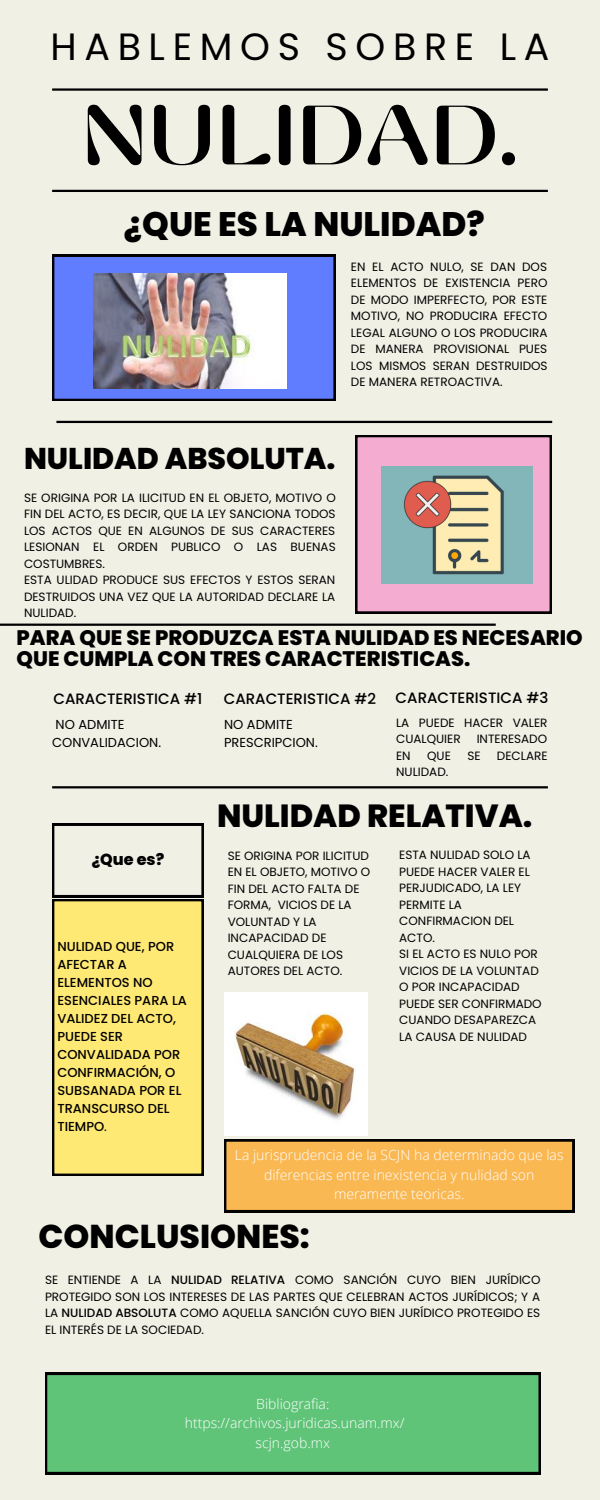
<style>
.page{position:relative;width:600px;height:1500px;background:#f1f0e5}
.page>*{position:absolute;margin:0;border:0;box-sizing:border-box;transform-origin:0 0}
.t1{font:500 84px "Yodnam";color:#000}
.t2{font:38px "Poppins";letter-spacing:.2em;color:#000}
.t3{font:800 34px "Poppins";color:#000}
.t4{font:800 33px "Poppins";color:#000}
.t5{font:800 32px "Poppins";color:#000}
.t6{font:800 30px "Poppins";color:#000}
.t7{font:800 21px/21px "Poppins";color:#000}
.t8{font:800 16px "Poppins";color:#000}
.t9{font:500 15px "Poppins";color:#000}
.t10{font:300 14px/19.5px "Open Sans";color:#fff;text-align:center}
.t11{font:500 13px/18px "Poppins";color:#000}
.t12{font:13px/18px "Poppins";color:#000}
.t13{font:12px/16.5px "Poppins";color:#000;text-align:justify}
.s1{font-weight:400}
.s2{font-weight:500}
</style>
<div class="page">
<hr style="left:52px;top:88px;width:496px;height:3px;background:#000">
<hr style="left:52px;top:190px;width:496px;height:2px;background:#000">
<svg style="left:52px;top:255px;width:284px;height:146px;background:#5770e4"></svg>
<svg style="left:355px;top:435px;width:197px;height:179px;background:#d99aba"></svg>
<hr style="left:56px;top:421px;width:496px;height:2px;background:#000">
<hr style="left:0;top:624px;width:496px;height:2px;background:#000">
<hr style="left:52px;top:786px;width:496px;height:2px;background:#000">
<div style="left:52px;top:899px;width:152px;height:277px;background:#ffe975"></div>
<svg style="left:52px;top:824px;width:152px;height:73px"></svg>
<svg style="left:224px;top:1139px;width:350px;height:73px;background:#e6a94c"></svg>
<div style="left:45px;top:1373px;width:496px;height:101px;background:#60c478"></div>
<img style="left:94px;top:273px;width:193px;height:116px">
<img style="left:381px;top:467px;width:152px;height:117px">
<img style="left:224px;top:993px;width:143px;height:143px">
<p class="t2" style="left:50px;top:20px;width:501px">HABLEMOS SOBRE LA</p>
<p class="t1" style="left:81px;top:97px;width:439px">NULIDAD.</p>
<p class="t3" style="left:124px;top:200px;width:362px">¿QUE ES LA NULIDAD?</p>
<p class="t13" style="left:351px;top:258px;width:198px">EN EL ACTO NULO, SE DAN DOS ELEMENTOS DE EXISTENCIA PERO DE MODO IMPERFECTO, POR ESTE MOTIVO, NO PRODUCIRA EFECTO LEGAL ALGUNO O LOS PRODUCIRA DE MANERA PROVISIONAL PUES LOS MISMOS SERAN DESTRUIDOS DE MANERA RETROACTIVA.</p>
<p class="t6" style="left:24px;top:438px;width:313px">NULIDAD ABSOLUTA.</p>
<p class="t13" style="left:24px;top:489px;width:313px">SE ORIGINA POR LA ILICITUD EN EL OBJETO, MOTIVO O FIN DEL ACTO, ES DECIR, QUE LA LEY SANCIONA TODOS LOS ACTOS QUE EN ALGUNOS DE SUS CARACTERES LESIONAN EL ORDEN PUBLICO O LAS BUENAS COSTUMBRES.</p>
<p class="t13" style="left:24px;top:572px;width:313px">ESTA ULIDAD PRODUCE SUS EFECTOS Y ESTOS SERAN DESTRUIDOS UNA VEZ QUE LA AUTORIDAD DECLARE LA NULIDAD.</p>
<p class="t7" style="left:17px;top:627px;width:568px">PARA QUE SE PRODUZCA ESTA NULIDAD ES NECESARIO<br>QUE CUMPLA CON TRES CARACTERISTICAS.</p>
<p class="t9" style="left:53px;top:688px;width:151px">CARACTERISTICA #1</p>
<p class="t12" style="left:52px;top:715px;width:110px">NO ADMITE<br>CONVALIDACION.</p>
<p class="t8" style="left:92px;top:848px;width:74px">¿Que es?</p>
<p class="t11" style="left:57px;top:937px;width:131px">NULIDAD QUE, POR<br>AFECTAR A<br>ELEMENTOS NO<br>ESENCIALES PARA LA<br>VALIDEZ DEL ACTO,<br>PUEDE SER<br>CONVALIDADA POR<br>CONFIRMACIÓN, O<br>SUBSANADA POR EL<br>TRANSCURSO DEL<br>TIEMPO<span class="s1">.</span></p>
<p class="t9" style="left:224px;top:688px;width:154px">CARACTERISTICA #2</p>
<p class="t12" style="left:224px;top:715px;width:95px">NO ADMITE<br>PRESCRIPCION.</p>
<p class="t9" style="left:396px;top:687px;width:154px">CARACTERISTICA #3</p>
<p class="t13" style="left:396px;top:714px;width:153px">LA PUEDE HACER VALER<br>CUALQUIER</p>
<p class="t13" style="left:477px;top:731px;width:72px">INTERESADO</p>
<p class="t13" style="left:396px;top:747px;width:16px">EN</p>
<p class="t13" style="left:427px;top:747px;width:25px">QUE</p>
<p class="t13" style="left:467px;top:747px;width:15px">SE</p>
<p class="t13" style="left:497px;top:747px;width:52px">DECLARE</p>
<p class="t13" style="left:396px;top:764px;width:54px">NULIDAD.</p>
<p class="t5" style="left:217px;top:793px;width:317px">NULIDAD RELATIVA.</p>
<p class="t13" style="left:228px;top:847px;width:144px;text-align:left">SE ORIGINA POR ILICITUD<br>EN EL OBJETO, MOTIVO O<br>FIN DEL ACTO FALTA DE<br>FORMA, VICIOS DE LA<br>VOLUNTAD Y LA<br>INCAPACIDAD DE<br>CUALQUIERA DE LOS<br>AUTORES DEL ACTO.</p>
<p class="t13" style="left:399px;top:847px;width:133px;text-align:left">ESTA NULIDAD SOLO LA<br>PUEDE HACER VALER EL<br>PERJUDICADO, LA LEY<br>PERMITE LA<br>CONFIRMACION DEL<br>ACTO.</p>
<p class="t13" style="left:399px;top:946px;width:144px;text-align:left">SI EL ACTO ES NULO POR<br>VICIOS DE LA VOLUNTAD<br>O POR INCAPACIDAD<br>PUEDE SER CONFIRMADO<br>CUANDO DESAPAREZCA<br>LA CAUSA DE NULIDAD</p>
<p class="t10" style="left:235px;top:1145px;width:330px">La jurisprudencia de la SCJN ha determinado que las diferencias entre inexistencia y nulidad son meramente teoricas.</p>
<p class="t4" style="left:39px;top:1214px;width:273px">CONCLUSIONES:</p>
<p class="t13" style="left:45px;top:1272px;width:497px">SE ENTIENDE A LA <span class="s2">NULIDAD RELATIVA</span> COMO SANCIÓN CUYO BIEN JURÍDICO PROTEGIDO SON LOS INTERESES DE LAS PARTES QUE CELEBRAN ACTOS JURÍDICOS; Y A LA <span class="s2">NULIDAD ABSOLUTA</span> COMO AQUELLA SANCIÓN CUYO BIEN JURÍDICO PROTEGIDO ES EL INTERÉS DE LA SOCIEDAD.</p>
<p class="t10" style="left:256px;top:1394px;width:75px">Bibliografia:</p>
<p class="t10" style="left:185px;top:1413px;width:221px">https://archivos.juridicas.unam.mx/</p>
<p class="t10" style="left:256px;top:1433px;width:76px">scjn.gob.mx</p>
</div>
